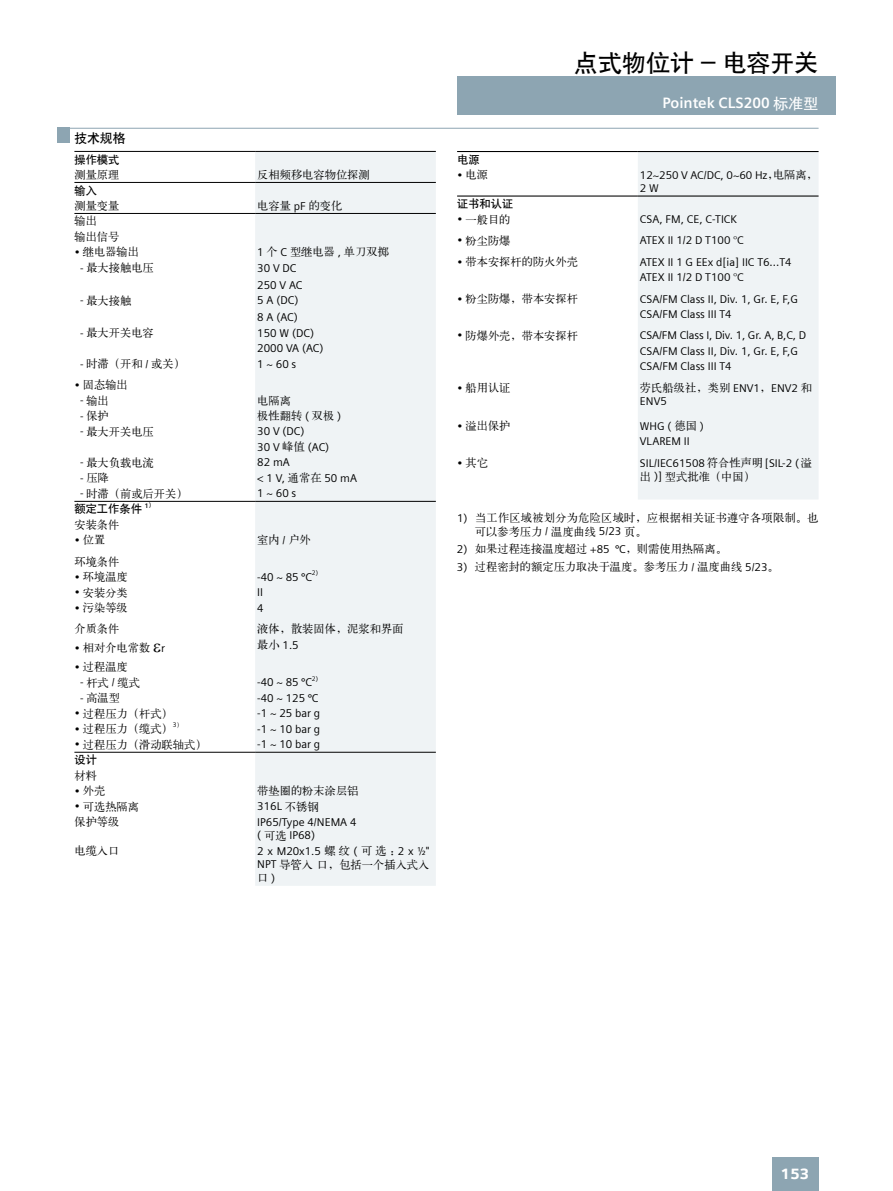
<style>
.page{position:relative;width:893px;height:1191px;background:#fff}
.page>*{position:absolute;margin:0;border:0;box-sizing:border-box;transform-origin:0 0}
.t1{font:24px "H Yb 1 gs G Bpc EUC H";color:#000}
.t2{font:700 15px "Siemens Sans";color:#fff}
.t3{font:900 15px "Siemens Sans";color:#fff}
.t4{font:12.75px "H Yb 1 gs G Bpc EUC H";color:#000}
.t5{font:11.25px/15.5px "Siemens Sans";color:#000}
.t6{font:11.25px/15.5px "H Ya 1 gj";color:#000}
.t7{font:11.25px/13.5px "H Ya 1 gj";letter-spacing:.02em;color:#000}
.t8{font:11.25px "H Yb 1 gs G Bpc EUC H";color:#000}
.t9{font:11.25px "Siemens Sans";letter-spacing:.165em;color:#000}
.t10{font:6.6px "Siemens Sans";color:#000}
.s1{font-family:"Siemens Sans"}
.s2{font-family:"H Ya 1 gj"}
.s3{font-weight:700}
.s4{font-family:"H Yb 1 gs G Bpc EUC H";font-weight:400}
.s5{font-family:"Siemens Sans";font-weight:700}
</style>
<div class="page">
<div style="left:457px;top:77px;width:379px;height:38px;background:#8da5b2"></div>
<div style="left:772px;top:1157px;width:47px;height:34px;background:#8da5b2"></div>
<hr style="left:57px;top:128px;width:762px;height:1px;background:#8da5b2">
<div style="left:57px;top:128px;width:13px;height:15px;background:#8da5b2"></div>
<div style="left:638px;top:152px;width:181px;height:347px;background:#eff3f5"></div>
<hr style="left:457px;top:151px;width:181px;height:1px;background:#000">
<hr style="left:638px;top:151px;width:181px;height:1px;background:#000">
<hr style="left:457px;top:195px;width:181px;height:2px;background:#000">
<hr style="left:638px;top:195px;width:181px;height:2px;background:#000">
<div style="left:255px;top:152px;width:181px;height:733px;background:#eff3f5"></div>
<hr style="left:74px;top:151px;width:181px;height:1px;background:#000">
<hr style="left:255px;top:151px;width:181px;height:1px;background:#000">
<hr style="left:74px;top:182px;width:181px;height:1px;background:#000">
<hr style="left:255px;top:182px;width:181px;height:1px;background:#000">
<hr style="left:74px;top:213px;width:181px;height:1px;background:#000">
<hr style="left:255px;top:213px;width:181px;height:1px;background:#000">
<hr style="left:74px;top:752px;width:181px;height:1px;background:#000">
<hr style="left:255px;top:752px;width:181px;height:1px;background:#000">
<hr style="left:74px;top:501px;width:181px;height:1px;background:#000">
<hr style="left:255px;top:501px;width:181px;height:1px;background:#000">
<p class="t4" style="left:74px;top:132px;width:52px">技术规格</p>
<p class="t8" style="left:74px;top:153px;width:46px">操作模式</p>
<p class="t6" style="left:74px;top:167px;width:46px">测量原理</p>
<p class="t6" style="left:257px;top:167px;width:114px">反相频移电容物位探测</p>
<p class="t8" style="left:74px;top:184px;width:24px">输入</p>
<p class="t6" style="left:74px;top:198px;width:46px">测量变量</p>
<p class="t6" style="left:257px;top:198px;width:87px">电容量 <span class="s1">pF</span> 的变化</p>
<p class="t6" style="left:74px;top:213px;width:46px">输出<br>输出信号</p>
<p class="t6" style="left:74px;top:244px;width:66px"><span class="s1">•</span> 继电器输出</p>
<p class="t6" style="left:257px;top:244px;width:133px"><span class="s1">1</span> 个 <span class="s1">C</span> 型继电器 <span class="s1">,</span> 单刀双掷</p>
<p class="t6" style="left:80px;top:260px;width:75px"><span class="s1">-</span> 最大接触电压</p>
<p class="t5" style="left:257px;top:259px;width:47px;line-height:17px">30 V DC<br>250 V AC</p>
<p class="t6" style="left:80px;top:292px;width:53px"><span class="s1">-</span> 最大接触</p>
<p class="t5" style="left:257px;top:292px;width:43px;line-height:17px">5 A (DC)<br>8 A (AC)</p>
<p class="t6" style="left:80px;top:325px;width:75px"><span class="s1">-</span> 最大开关电容</p>
<p class="t5" style="left:257px;top:325px;width:68px">150 W (DC)<br>2000 VA (AC)</p>
<p class="t6" style="left:80px;top:356px;width:106px"><span class="s1">-</span> 时滞（开和 <span class="s1">/</span> 或关）</p>
<p class="t5" style="left:257px;top:356px;width:41px">1~60s</p>
<p class="t6" style="left:74px;top:377px;width:55px"><span class="s1">•</span> 固态输出</p>
<p class="t6" style="left:80px;top:393px;width:30px"><span class="s1">-</span> 输出</p>
<p class="t6" style="left:257px;top:393px;width:35px">电隔离</p>
<p class="t6" style="left:80px;top:408px;width:30px"><span class="s1">-</span> 保护</p>
<p class="t6" style="left:257px;top:408px;width:86px">极性翻转 <span class="s1">(</span> 双极 <span class="s1">)</span></p>
<p class="t6" style="left:80px;top:424px;width:75px"><span class="s1">-</span> 最大开关电压</p>
<p class="t5" style="left:257px;top:424px;width:74px">30 V (DC)<br>30 V <span class="s2">峰值</span> (AC)</p>
<p class="t6" style="left:80px;top:455px;width:75px"><span class="s1">-</span> 最大负载电流</p>
<p class="t5" style="left:257px;top:455px;width:34px">82 mA</p>
<p class="t6" style="left:80px;top:470px;width:30px"><span class="s1">-</span> 压降</p>
<p class="t5" style="left:257px;top:470px;width:101px">&lt; 1 V, <span class="s2">通常在</span> 50 mA</p>
<p class="t6" style="left:80px;top:486px;width:109px"><span class="s1">-</span> 时滞（前或后开关）</p>
<p class="t5" style="left:257px;top:486px;width:41px">1~60s</p>
<p class="t8" style="left:74px;top:503px;width:82px">额定工作条件 <sup>1</sup><sup>）</sup></p>
<p class="t6" style="left:74px;top:517px;width:46px">安装条件</p>
<p class="t6" style="left:74px;top:532px;width:32px"><span class="s1">•</span> 位置</p>
<p class="t6" style="left:257px;top:532px;width:55px">室内 <span class="s1">/</span> 户外</p>
<p class="t6" style="left:74px;top:553px;width:46px">环境条件</p>
<p class="t6" style="left:74px;top:569px;width:55px"><span class="s1">•</span> 环境温度</p>
<p class="t5" style="left:257px;top:569px;width:56px">-40 ~ 85 <span class="s3">°</span>C</p>
<p class="t10" style="left:312px;top:569px;width:8px">2)</p>
<p class="t6" style="left:74px;top:584px;width:55px"><span class="s1">•</span> 安装分类</p>
<p class="t5" style="left:257px;top:584px;width:7px">II</p>
<p class="t6" style="left:74px;top:600px;width:55px"><span class="s1">•</span> 污染等级</p>
<p class="t5" style="left:257px;top:600px;width:8px">4</p>
<p class="t6" style="left:74px;top:621px;width:46px">介质条件</p>
<p class="t6" style="left:257px;top:621px;width:148px">液体，散装固体，泥浆和界面</p>
<p class="t6" style="left:74px;top:640px;width:92px"><span class="s1">•</span> 相对介电常数 <span class="s1">r</span></p>
<p class="t5" style="left:257px;top:637px;width:43px"><span class="s2">最小</span> 1.5</p>
<p class="t6" style="left:80px;top:659px;width:61px;text-indent:-6px"><span class="s1">•</span> 过程温度<br><span class="s1">-</span>杆式<span class="s1">/</span>缆式</p>
<p class="t5" style="left:257px;top:674px;width:56px">-40 ~ 85 <span class="s3">°</span>C</p>
<p class="t10" style="left:312px;top:675px;width:8px">2)</p>
<p class="t6" style="left:80px;top:690px;width:42px"><span class="s1">-</span> 高温型</p>
<p class="t5" style="left:257px;top:690px;width:63px">-40 ~ 125 <span class="s3">°</span>C</p>
<p class="t6" style="left:74px;top:705px;width:100px"><span class="s1">•</span> 过程压力（杆式）</p>
<p class="t5" style="left:257px;top:705px;width:65px">-1 ~ 25 bar g</p>
<p class="t6" style="left:74px;top:721px;width:110px"><span class="s1">•</span> 过程压力（缆式）<sup>3</sup><sup>）</sup></p>
<p class="t5" style="left:257px;top:721px;width:65px">-1 ~ 10 bar g</p>
<p class="t6" style="left:74px;top:736px;width:134px"><span class="s1">•</span> 过程压力（滑动联轴式）</p>
<p class="t5" style="left:257px;top:736px;width:65px">-1 ~ 10 bar g</p>
<p class="t8" style="left:74px;top:754px;width:24px">设计</p>
<p class="t6" style="left:74px;top:767px;width:24px">材料</p>
<p class="t6" style="left:74px;top:783px;width:32px"><span class="s1">•</span> 外壳</p>
<p class="t6" style="left:257px;top:783px;width:103px">带垫圈的粉末涂层铝</p>
<p class="t6" style="left:74px;top:798px;width:66px"><span class="s1">•</span> 可选热隔离</p>
<p class="t5" style="left:257px;top:798px;width:63px">316L <span class="s2">不锈钢</span></p>
<p class="t6" style="left:74px;top:814px;width:46px">保护等级</p>
<p class="t5" style="left:257px;top:815px;width:101px;line-height:13.5px">IP65/Type 4/NEMA 4 ( <span class="s2">可选</span> IP68)</p>
<p class="t6" style="left:74px;top:843px;width:46px">电缆入口</p>
<p class="t9" style="left:257px;top:844px;width:174px">2xM20x1.5<span class="s2">螺纹</span>(<span class="s2">可选：</span>2x½"</p>
<p class="t6" style="left:257px;top:857px;width:174px;line-height:13.5px"><span class="s1">NPT</span> 导管入口，包括一个插入式入口<span class="s1">)</span></p>
<h1 class="t1" style="left:574px;top:51px;width:246px">点式物位计 - 电容开关</h1>
<h2 class="t2" style="left:662px;top:95px;width:158px">Pointek CLS200 <span class="s4">标准型</span></h2>
<p class="t8" style="left:457px;top:154px;width:24px">电源</p>
<p class="t6" style="left:457px;top:167px;width:32px"><span class="s1">•</span> 电源</p>
<p class="t5" style="left:640px;top:168px;width:179px;line-height:13.5px">12~250 V AC/DC, 0~60 Hz<span class="s2">，电隔离，<br></span>2 W</p>
<p class="t8" style="left:457px;top:198px;width:58px">证书和认证</p>
<p class="t6" style="left:457px;top:211px;width:55px"><span class="s1">•</span> 一般目的</p>
<p class="t5" style="left:640px;top:212px;width:99px">CSA, FM, CE, C-TICK</p>
<p class="t6" style="left:457px;top:233px;width:55px"><span class="s1">•</span> 粉尘防爆</p>
<p class="t5" style="left:640px;top:233px;width:105px">ATEX II 1/2 D T100 °C</p>
<p class="t6" style="left:457px;top:254px;width:122px"><span class="s1">•</span> 带本安探杆的防火外壳</p>
<p class="t5" style="left:640px;top:254px;width:153px">ATEX II 1 G EEx d[ia] IIC T6...T4<br>ATEX II 1/2 D T100 °C</p>
<p class="t6" style="left:457px;top:291px;width:122px"><span class="s1">•</span> 粉尘防爆，带本安探杆</p>
<p class="t5" style="left:640px;top:291px;width:160px">CSA/FM Class II, Div. 1, Gr. E, F,G<br>CSA/FM Class III T4</p>
<p class="t6" style="left:457px;top:327px;width:122px"><span class="s1">•</span> 防爆外壳，带本安探杆</p>
<p class="t5" style="left:640px;top:328px;width:168px">CSA/FM Class I, Div. 1, Gr. A, B,C, D<br>CSA/FM Class II, Div. 1, Gr. E, F,G<br>CSA/FM Class III T4</p>
<p class="t6" style="left:457px;top:380px;width:55px"><span class="s1">•</span> 船用认证</p>
<p class="t6" style="left:640px;top:380px;width:174px">劳氏船级社，类别 <span class="s1">ENV1</span>，<span class="s1">ENV2</span> 和</p>
<p class="t5" style="left:640px;top:393px;width:28px">ENV5</p>
<p class="t6" style="left:457px;top:418px;width:55px"><span class="s1">•</span> 溢出保护</p>
<p class="t5" style="left:640px;top:418px;width:65px">WHG ( <span class="s2">德国</span> )<br>VLAREM II</p>
<p class="t6" style="left:457px;top:455px;width:32px"><span class="s1">•</span> 其它</p>
<p class="t5" style="left:640px;top:455px;width:174px">SIL/IEC61508 <span class="s2">符合性声明</span> [SIL-2 ( <span class="s2">溢</span></p>
<p class="t6" style="left:640px;top:468px;width:116px">出 <span class="s1">)]</span> 型式批准（中国）</p>
<p class="t7" style="left:475px;top:511px;width:345px;text-indent:-18px"><span class="s1">1)</span> 当工作区域被划分为危险区域时，应根据相关证书遵守各项限制。也可以参考压力 <span class="s1">/</span> 温度曲线 <span class="s1">5/23</span> 页。</p>
<p class="t6" style="left:457px;top:541px;width:271px"><span class="s1">2)</span> 如果过程连接温度超过 <span class="s1">+85</span> <span class="s5">°</span><span class="s1">C</span>，则需使用热隔离。</p>
<p class="t6" style="left:457px;top:559px;width:323px"><span class="s1">3)</span> 过程密封的额定压力取决于温度。参考压力 <span class="s1">/</span> 温度曲线 <span class="s1">5/23</span>。</p>
<h2 class="t3" style="left:781px;top:1165px;width:30px">153</h2>
</div>
